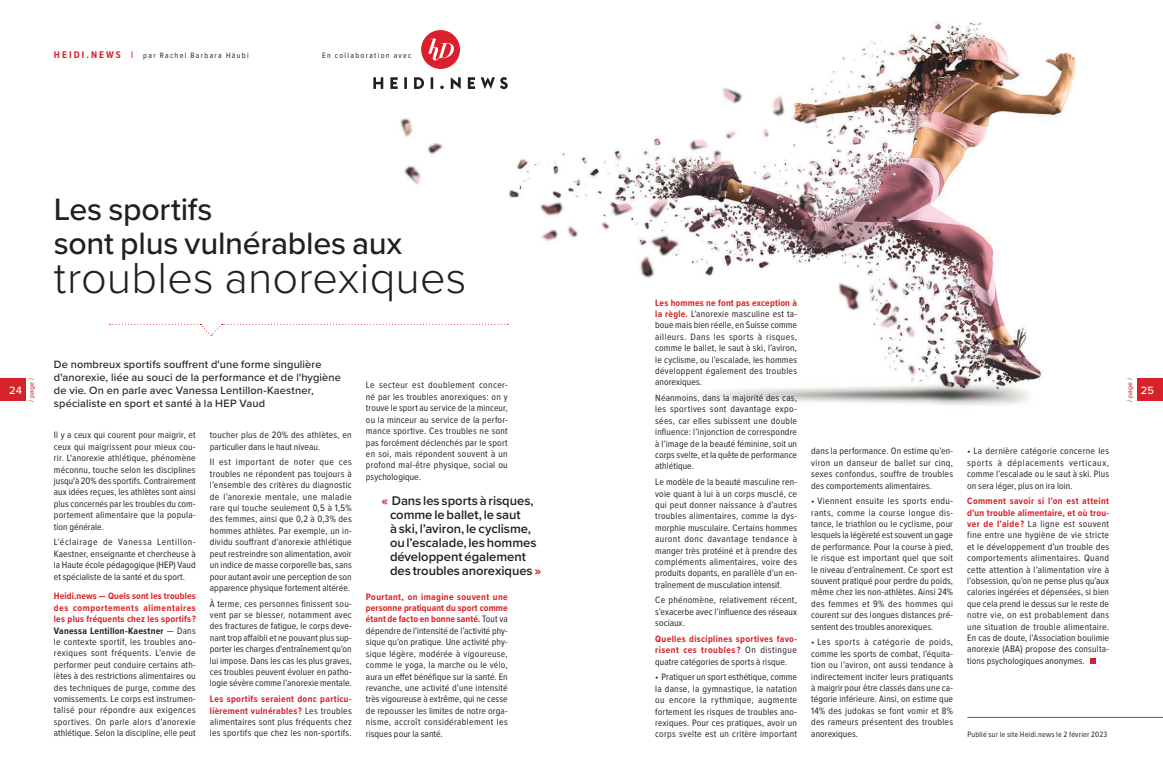
<style>
.page{position:relative;width:1163px;height:780px;background:#fff}
.page>*{position:absolute;margin:0;border:0;box-sizing:border-box;transform-origin:0 0}
.t1{font:300 45px "Proxima Nova";letter-spacing:.005em;color:#231f20}
.t2{font:500 32px/34px "Proxima Nova";letter-spacing:-.01em;color:#231f20}
.t3{font:600 13px/14px "Proxima Nova";color:#231f20}
.t4{font:500 11px/13px "Proxima Nova";letter-spacing:.01em;color:#231f20}
.t5{font:500 11px "Proxima Nova";color:#fff}
.t6{font:700 10px "Proxima Nova Cond";color:#d62229}
.t7{font:9.6px/11.4px "Proxima Nova Cond";letter-spacing:.01em;color:#231f20;text-align:justify}
.t8{font:700 9.6px/11.4px "Proxima Nova Cond";letter-spacing:.04em;color:#d62229;text-align:justify}
.t9{font:8px "Proxima Nova Cond";letter-spacing:.16em;color:#231f20}
.t10{font:8px "Proxima Nova Cond";letter-spacing:.025em;color:#231f20}
.t11{font:500 6.8px "Proxima Nova";letter-spacing:.04em;color:#d62229}
.s1{font-weight:700;font-size:10px;color:#d62229}
.s2{font-weight:700;color:#d62229}
.s3{font-weight:700}
.s4{font-weight:400;color:#231f20}
</style>
<div class="page">
<img style="left:400px;top:21px;width:676px;height:385px">
<div style="left:1137px;top:378px;width:25px;height:23px;background:#d62229"></div>
<hr style="left:967px;top:717px;width:195px;height:1px;background:#d62229">
<svg style="left:1090px;top:658px;width:5px;height:5px"></svg>
<div style="left:0;top:378px;width:26px;height:23px;background:#d62229"></div>
<svg style="left:110px;top:324px;width:398px;height:12px"></svg>
<svg style="left:373px;top:77px;width:134px;height:12px"></svg>
<div style="left:421px;top:30px;width:39px;height:39px;background:#da202d;border-radius:50%"></div>
<svg style="left:428px;top:39px;width:26px;height:21px"></svg>
<p class="t6" style="left:54px;top:47px;width:7px">HEIDI</p>
<p class="t6" style="left:86px;top:47px;width:13px">.NEWS</p>
<p class="t9" style="left:131px;top:49px;width:119px"><span class="s1">|</span> par Rachel Barbara Häubi</p>
<p class="t9" style="left:322px;top:49px;width:91px">En collaboration avec</p>
<h2 class="t2" style="left:54px;top:191px;width:350px">Les sportifs<br>sont plus vulnérables aux</h2>
<h1 class="t1" style="left:54px;top:245px;width:414px">troubles anorexiques</h1>
<p class="t5" style="left:9px;top:382px;width:14px">24</p>
<p class="t11" style="left:26px;top:401px;width:25px;rotate:-90deg">/ page /</p>
<p class="t4" style="left:54px;top:357px;width:288px">De nombreux sportifs souffrent d'une forme singulière d'anorexie, liée au souci de la performance et de l'hygiène de vie. On en parle avec Vanessa Lentillon-Kaestner, spécialiste en sport et santé à la HEP Vaud</p>
<p class="t7" style="left:54px;top:429px;width:143px">Il y a ceux qui courent pour maigrir, et ceux qui maigrissent pour mieux cou&shy;rir. L'anorexie athlétique, phénomène méconnu, touche selon les disciplines jusqu'à 20% des sportifs. Contrairement aux idées reçues, les athlètes sont ainsi plus concernés par les troubles du com&shy;portement alimentaire que la popula&shy;tion générale.</p>
<p class="t7" style="left:54px;top:536px;width:143px">L’éclairage de Vanessa Lentillon-Kaestner, enseignante et chercheuse à la Haute école pédagogique (HEP) Vaud et spécialiste de la santé et du sport.</p>
<p class="t7" style="left:54px;top:590px;width:143px"><span class="s2">Heidi.news — Quels sont les troubles des comportements alimentaires les plus fréquents chez les sportifs ?<br></span><span class="s3">Vanessa Lentillon-Kaestner</span> — Dans le contexte sportif, les troubles ano&shy;rexiques sont fréquents. L’envie de performer peut conduire certains ath&shy;lètes à des restrictions alimentaires ou des techniques de purge, comme des vomissements. Le corps est instrumen&shy;talisé pour répondre aux exigences sportives. On parle alors d’anorexie athlétique. Selon la discipline, elle peut</p>
<p class="t7" style="left:210px;top:429px;width:143px">toucher plus de 20% des athlètes, en particulier dans le haut niveau.</p>
<p class="t7" style="left:210px;top:456px;width:143px">Il est important de noter que ces troubles ne répondent pas toujours à l’ensemble des critères du diagnostic de l’anorexie mentale, une maladie rare qui touche seulement 0,5 à 1,5% des femmes, ainsi que 0,2 à 0,3% des hommes athlètes. Par exemple, un in&shy;dividu souffrant d’anorexie athlétique peut restreindre son alimentation, avoir un indice de masse corporelle bas, sans pour autant avoir une perception de son apparence physique fortement altérée.</p>
<p class="t7" style="left:210px;top:597px;width:143px">À terme, ces personnes finissent sou&shy;vent par se blesser, notamment avec des fractures de fatigue, le corps deve&shy;nant trop affaibli et ne pouvant plus sup&shy;porter les charges d'entraînement qu’on lui impose. Dans les cas les plus graves, ces troubles peuvent évoluer en patho&shy;logie sévère comme l’anorexie mentale.</p>
<p class="t7" style="left:210px;top:692px;width:143px"><span class="s2">Les sportifs seraient donc particu&shy;lièrement vulnérables ?</span> Les troubles alimentaires sont plus fréquents chez les sportifs que chez les non-sportifs.</p>
<p class="t7" style="left:366px;top:379px;width:143px">Le secteur est doublement concer&shy;né par les troubles anorexiques: on y trouve le sport au service de la minceur, ou la minceur au service de la perfor&shy;mance sportive. Ces troubles ne sont pas forcément déclenchés par le sport en soi, mais répondent souvent à un profond mal-être physique, social ou psychologique.</p>
<h3 class="t3" style="left:390px;top:493px;width:153px;text-indent:-8px"><span class="s2">«</span> Dans les sports à risques, comme le ballet, le saut<br>à ski, l’aviron, le cyclisme, ou l’escalade, les hommes développent également des troubles anorexiques<span class="s2">»</span></h3>
<p class="t7" style="left:366px;top:590px;width:143px"><span class="s2">Pourtant, on imagine souvent une personne pratiquant du sport comme étant de facto en bonne santé.</span> Tout va dépendre de l'intensité de l’activité phy&shy;sique qu’on pratique. Une activité phy&shy;sique légère, modérée à vigoureuse, comme le yoga, la marche ou le vélo, aura un effet bénéfique sur la santé. En revanche, une activité d’une intensité très vigoureuse à extrême, qui ne cesse de repousser les limites de notre orga&shy;nisme, accroît considérablement les risques pour la santé.</p>
<p class="t7" style="left:655px;top:296px;width:143px"><span class="s2">Les hommes ne font pas exception à la règle.</span> L’anorexie masculine est ta&shy;boue mais bien réelle, en Suisse comme ailleurs. Dans les sports à risques, comme le ballet, le saut à ski, l’aviron, le cyclisme, ou l’escalade, les hommes développent également des troubles anorexiques.</p>
<p class="t7" style="left:655px;top:391px;width:143px">Néanmoins, dans la majorité des cas, les sportives sont davantage expo&shy;sées, car elles subissent une double influence: l’injonction de correspondre à l’image de la beauté féminine, soit un corps svelte, et la quête de performance athlétique.</p>
<p class="t7" style="left:655px;top:476px;width:143px">Le modèle de la beauté masculine ren&shy;voie quant à lui à un corps musclé, ce qui peut donner naissance à d’autres troubles alimentaires, comme la dys&shy;morphie musculaire. Certains hommes auront donc davantage tendance à manger très protéiné et à prendre des compléments alimentaires, voire des produits dopants, en parallèle d’un en&shy;traînement de musculation intensif.</p>
<p class="t7" style="left:655px;top:594px;width:143px">Ce phénomène, relativement récent, s’exacerbe avec l’influence des réseaux sociaux.</p>
<p class="t8" style="left:655px;top:632px;width:143px">Quelles disciplines sportives favo&shy;risent ces troubles ? <span class="s4">On distingue quatre catégories de sports à risque.</span></p>
<p class="t7" style="left:655px;top:671px;width:143px">• Pratiquer un sport esthétique, comme la danse, la gymnastique, la natation ou encore la rythmique, augmente fortement les risques de troubles ano&shy;rexiques. Pour ces pratiques, avoir un corps svelte est un critère important</p>
<p class="t7" style="left:811px;top:445px;width:143px">dans la performance. On estime qu’en&shy;viron un danseur de ballet sur cinq, sexes confondus, souffre de troubles des comportements alimentaires.</p>
<p class="t7" style="left:811px;top:495px;width:143px">• Viennent ensuite les sports endu&shy;rants, comme la course longue dis&shy;tance, le triathlon ou le cyclisme, pour lesquels la légèreté est souvent un gage de performance. Pour la course à pied, le risque est important quel que soit le niveau d’entraînement. Ce sport est souvent pratiqué pour perdre du poids, même chez les non-athlètes. Ainsi 24% des femmes et 9% des hommes qui courent sur des longues distances pré&shy;sentent des troubles anorexiques.</p>
<p class="t7" style="left:811px;top:636px;width:143px">• Les sports à catégorie de poids, comme les sports de combat, l’équita&shy;tion ou l’aviron, ont aussi tendance à indirectement inciter leurs pratiquants à maigrir pour être classés dans une ca&shy;tégorie inférieure. Ainsi, on estime que 14% des judokas se font vomir et 8% des rameurs présentent des troubles anorexiques.</p>
<p class="t7" style="left:967px;top:445px;width:143px">• La dernière catégorie concerne les sports à déplacements verticaux, comme l’escalade ou le saut à ski. Plus on sera léger, plus on ira loin.</p>
<p class="t7" style="left:967px;top:495px;width:143px"><span class="s2">Comment savoir si l’on est atteint d’un trouble alimentaire, et où trou&shy;ver de l’aide ?</span> La ligne est souvent fine entre une hygiène de vie stricte et le développement d’un trouble des comportements alimentaires. Quand cette attention à l’alimentation vire à l’obsession, qu’on ne pense plus qu’aux calories ingérées et dépensées, si bien que cela prend le dessus sur le reste de notre vie, on est probablement dans une situation de trouble alimentaire.<br>En cas de doute, l’Association boulimie anorexie (ABA) propose des consulta&shy;tions psychologiques anonymes.</p>
<p class="t10" style="left:967px;top:728px;width:141px">Publié sur le site Heidi.news le 2 février 2023</p>
<p class="t11" style="left:1124px;top:401px;width:25px;rotate:-90deg">/ page /</p>
<p class="t5" style="left:1140px;top:382px;width:15px">25</p>
</div>
